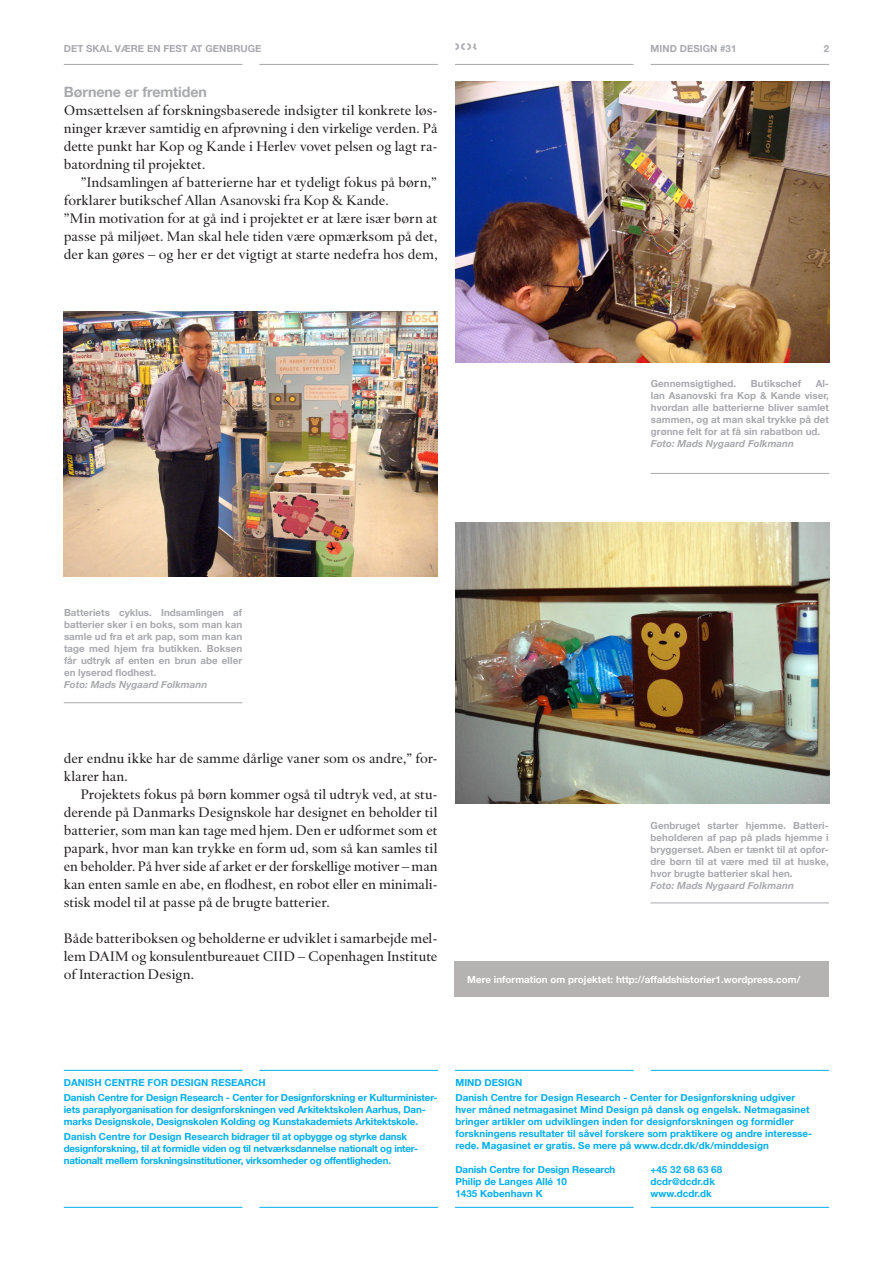
<style>
.page{position:relative;width:893px;height:1263px;background:#fff}
.page>*{position:absolute;margin:0;border:0;box-sizing:border-box;transform-origin:0 0}
.Brød_standard_withou{font:14.25px/18px "Haarlemmer MT Pro";color:#231f20;text-align:justify}
.Brød_standard{font:14.25px/18px "Haarlemmer MT Pro";color:#231f20}
.Mellemrubrik{font:700 14.25px "Helvetica Neue";letter-spacing:-.005em;color:#a8a9ad}
.Kolofon_blå{font:700 9.75px/12px "Helvetica Neue";letter-spacing:-.01em;color:#00aeef}
.Billedtekst{font:700 9.75px/12px "Helvetica Neue";letter-spacing:.005em;color:#a8a9ad;text-align:justify}
.Billedtekst-2{font:italic 700 9.75px "Helvetica Neue";letter-spacing:.005em;color:#a8a9ad}
.FAKTA{font:700 9.75px "Helvetica Neue";letter-spacing:.005em;color:#fff}
.FAKTA-2{font:700 9.75px "Helvetica Neue";letter-spacing:.005em;color:#a8a9ad}
.NOTER{font:700 9.75px "DCDR05";color:#a8a9ad}
.NOTER-2{font:700 9.75px "Helvetica Neue";color:#a8a9ad}
</style>
<div class="page">
<hr style="left:259px;top:64px;width:179px;height:1px;background:#a8a9ad">
<hr style="left:455px;top:64px;width:179px;height:1px;background:#a8a9ad">
<hr style="left:651px;top:64px;width:178px;height:1px;background:#a8a9ad">
<hr style="left:64px;top:64px;width:178px;height:1px;background:#a8a9ad">
<hr style="left:64px;top:1207px;width:178px;height:1px;background:#00aeef">
<hr style="left:64px;top:1070px;width:178px;height:1px;background:#00aeef">
<hr style="left:259px;top:1207px;width:179px;height:1px;background:#00aeef">
<hr style="left:259px;top:1070px;width:179px;height:1px;background:#00aeef">
<hr style="left:455px;top:1207px;width:179px;height:1px;background:#00aeef">
<hr style="left:455px;top:1070px;width:179px;height:1px;background:#00aeef">
<hr style="left:651px;top:1207px;width:178px;height:1px;background:#00aeef">
<hr style="left:651px;top:1070px;width:178px;height:1px;background:#00aeef">
<img style="left:455px;top:82px;width:374px;height:280px">
<img style="left:64px;top:311px;width:374px;height:266px">
<img style="left:455px;top:523px;width:374px;height:280px">
<hr style="left:651px;top:473px;width:178px;height:1px;background:#a8a9ad">
<hr style="left:64px;top:702px;width:178px;height:1px;background:#a8a9ad">
<hr style="left:650px;top:902px;width:179px;height:1px;background:#a8a9ad">
<div style="left:454px;top:961px;width:375px;height:35px;background:#b4b3b1"></div>
<p class="FAKTA-2" style="left:64px;top:43px;width:199px">DET SKAL VÆRE EN FEST AT GENBRUGE</p>
<p class="Mellemrubrik" style="left:64px;top:83px;width:145px">Børnene er fremtiden</p>
<p class="Brød_standard_withou" style="left:64px;top:101px;width:375px">Omsættelsen af forskningsbaserede indsigter til konkrete løs&shy;ninger kræver samtidig en afprøvning i den virkelige verden. På dette punkt har Kop og Kande i Herlev vovet pelsen og lagt ra&shy;batordning til projektet.</p>
<p class="Brød_standard" style="left:64px;top:173px;width:375px;text-indent:17px">”Indsamlingen af batterierne har et tydeligt fokus på børn,” forklarer butikschef Allan Asanovski fra Kop &amp; Kande.</p>
<p class="Brød_standard_withou" style="left:64px;top:209px;width:375px">”Min motivation for at gå ind i projektet er at lære især børn at passe på miljøet. Man skal hele tiden være opmærksom på det, der kan gøres – og her er det vigtigt at starte nedefra hos dem,</p>
<p class="NOTER" style="left:455px;top:40px;width:24px">dcdr</p>
<p class="FAKTA-2" style="left:651px;top:43px;width:87px">MIND DESIGN #31</p>
<p class="NOTER-2" style="left:824px;top:43px;width:7px">2</p>
<p class="Billedtekst" style="left:651px;top:377px;width:87px">Gennemsigtighed.</p>
<p class="Billedtekst" style="left:751px;top:377px;width:52px">Butikschef</p>
<p class="Billedtekst" style="left:651px;top:377px;width:180px;text-indent:165px">Al&shy;lan Asanovski fra Kop &amp; Kande viser, hvordan alle batterierne bliver samlet sammen, og at man skal trykke på det grønne felt for at få sin rabatbon ud.</p>
<p class="Billedtekst-2" style="left:651px;top:437px;width:145px">Foto: Mads Nygaard Folkmann</p>
<p class="Billedtekst" style="left:64px;top:607px;width:180px">Batteriets cyklus. Indsamlingen af batterier sker i en boks, som man kan samle ud fra et ark pap, som man kan tage med hjem fra butikken. Boksen får udtryk af enten en brun abe eller en lyserød flodhest.</p>
<p class="Billedtekst-2" style="left:64px;top:679px;width:145px">Foto: Mads Nygaard Folkmann</p>
<p class="Brød_standard_withou" style="left:64px;top:749px;width:375px">der endnu ikke har de samme dårlige vaner som os andre,” for&shy;klarer han.</p>
<p class="Brød_standard" style="left:64px;top:785px;width:375px;text-align:justify;text-indent:17px">Projektets fokus på børn kommer også til udtryk ved, at stu&shy;derende på Danmarks Designskole har designet en beholder til batterier, som man kan tage med hjem. Den er udformet som et papark, hvor man kan trykke en form ud, som så kan samles til en beholder. På hver side af arket er der forskellige motiver – man kan enten samle en abe, en flodhest, en robot eller en minimali&shy;stisk model til at passe på de brugte batterier.</p>
<p class="Brød_standard_withou" style="left:64px;top:929px;width:375px">Både batteriboksen og beholderne er udviklet i samarbejde mel&shy;lem DAIM og konsulentbureauet CIID – Copenhagen Institute of Interaction Design.</p>
<p class="Billedtekst" style="left:651px;top:819px;width:180px">Genbruget starter hjemme. Batteri&shy;beholderen af pap på plads hjemme i bryggerset. Aben er tænkt til at opfor&shy;dre børn til at være med til at huske, hvor brugte batterier skal hen.</p>
<p class="Billedtekst-2" style="left:651px;top:879px;width:145px">Foto: Mads Nygaard Folkmann</p>
<p class="FAKTA" style="left:467px;top:974px;width:335px">Mere information om projektet: http://affaldshistorier1.wordpress.com/</p>
<p class="Kolofon_blå" style="left:64px;top:1077px;width:203px">DANISH CENTRE FOR DESIGN RESEARCH</p>
<p class="Kolofon_blå" style="left:64px;top:1092px;width:375px">Danish Centre for Design Research - Center for Designforskning er Kulturminister&shy;iets paraplyorganisation for designforskningen ved Arkitektskolen Aarhus, Dan&shy;marks Designskole, Designskolen Kolding og Kunstakademiets Arkitektskole.</p>
<p class="Kolofon_blå" style="left:64px;top:1131px;width:356px">Danish Centre for Design Research bidrager til at opbygge og styrke dansk designforskning, til at formidle viden og til netværksdannelse nationalt og inter&shy;nationalt mellem forskningsinstitutioner, virksomheder og offentligheden.</p>
<p class="Kolofon_blå" style="left:455px;top:1077px;width:68px">MIND DESIGN</p>
<p class="Kolofon_blå" style="left:455px;top:1092px;width:358px">Danish Centre for Design Research - Center for Designforskning udgiver hver måned netmagasinet Mind Design på dansk og engelsk. Netmagasinet bringer artikler om udviklingen inden for designforskningen og formidler forskningens resultater til såvel forskere som praktikere og andre interesse&shy;rede. Magasinet er gratis. Se mere på www.dcdr.dk/dk/minddesign</p>
<p class="Kolofon_blå" style="left:455px;top:1164px;width:161px">Danish Centre for Design Research<br>Philip de Langes Allé 10<br>1435 København K</p>
<p class="Kolofon_blå" style="left:651px;top:1164px;width:73px">+45 32 68 63 68 dcdr@dcdr.dk www.dcdr.dk</p>
</div>
